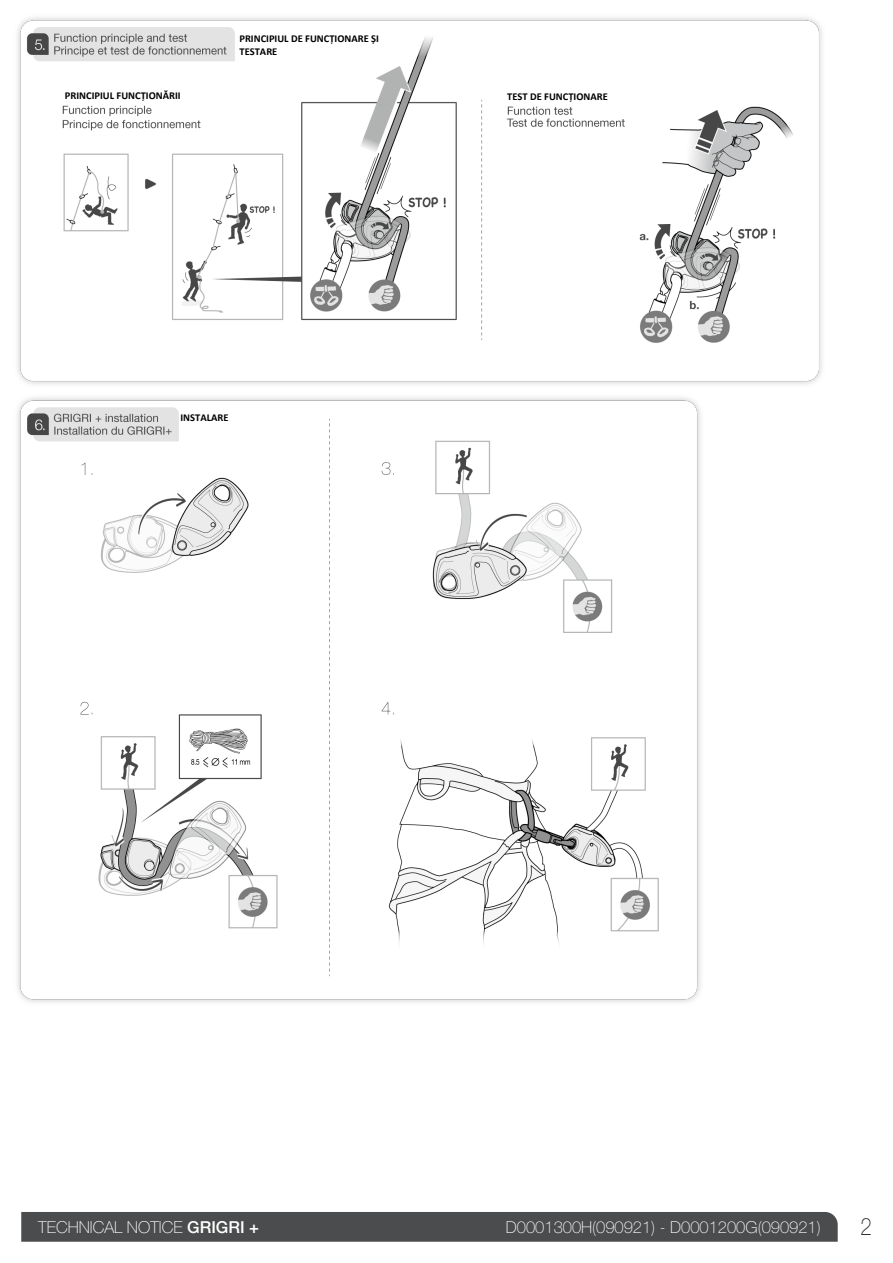
<style>
.page{position:relative;width:893px;height:1263px;background:#fff}
.page>*{position:absolute;margin:0;border:0;box-sizing:border-box;transform-origin:0 0}
.t1{font:100 24px "Helvetica Neue LT Pro";color:#231f20;scale:.85 1}
.t2{font:100 16.5px "Helvetica Neue LT Pro";color:#fff}
.t3{font:700 10.5px/12.6px "Calibri";color:#000}
.s1{font-weight:500}
</style>
<div class="page">
<img style="left:17px;top:17px;width:821px;height:1225px">
<p class="t3" style="left:239px;top:32px;width:141px">PRINCIPIUL DE FUNCȚIONARE ȘI<br>TESTARE</p>
<p class="t3" style="left:65px;top:89px;width:117px">PRINCIPIUL FUNCȚIONĂRII</p>
<p class="t3" style="left:507px;top:90px;width:102px">TEST DE FUNCȚIONARE</p>
<p class="t3" style="left:181px;top:411px;width:50px">INSTALARE</p>
<h2 class="t2" style="left:38px;top:1217px;width:222px">TECHNICAL NOTICE <span class="s1">GRIGRI +</span></h2>
<h2 class="t2" style="left:506px;top:1217px;width:316px">D0001300H(090921) - D0001200G(090921)</h2>
<h1 class="t1" style="left:860px;top:1212px;width:15px">2</h1>
</div>
